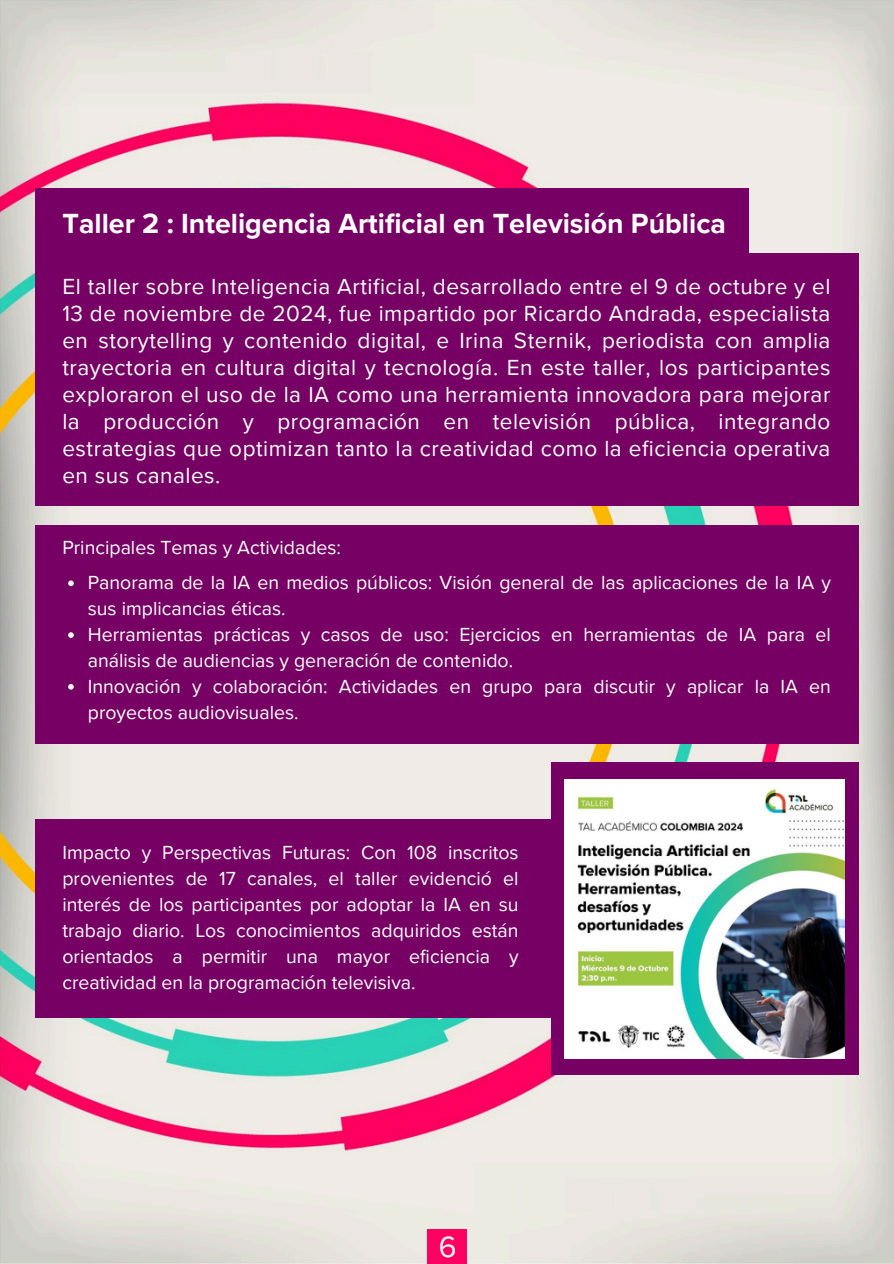
<style>
.page{position:relative;width:894px;height:1264px;background:#fff}
.page>*{position:absolute;margin:0;border:0;box-sizing:border-box;transform-origin:0 0}
.t1{font:30.15px "Proxima Nova";color:#fff}
.t2{font:700 28.5px "Proxima Nova";color:#fff}
.t3{font:22.5px/27px "Proxima Nova";letter-spacing:.025em;color:#fff;text-align:justify}
.t4{font:19.5px/25.8px "Proxima Nova";color:#fff}
</style>
<div class="page">
<img style="left:0;top:0;width:893px;height:1263px">
<div style="left:427px;top:1228px;width:39px;height:35px;background:#ff0060"></div>
<div style="left:35px;top:188px;width:713px;height:73px;background:#760063"></div>
<div style="left:35px;top:254px;width:822px;height:252px;background:#760063"></div>
<div style="left:35px;top:525px;width:822px;height:218px;background:#760063"></div>
<div style="left:35px;top:819px;width:529px;height:199px;background:#760063"></div>
<div style="left:550px;top:762px;width:308px;height:312px;background:#760063"></div>
<img style="left:564px;top:779px;width:279px;height:279px">
<svg style="left:68px;top:580px;width:6px;height:6px"></svg>
<svg style="left:68px;top:632px;width:6px;height:6px"></svg>
<svg style="left:68px;top:684px;width:6px;height:5px"></svg>
<h2 class="t2" style="left:62px;top:207px;width:665px">Taller 2 : Inteligencia Artificial en Televisión Pública</h2>
<p class="t3" style="left:62px;top:273px;width:769px">El taller sobre Inteligencia Artificial, desarrollado entre el 9 de octubre y el 13 de noviembre de 2024, fue impartido por Ricardo Andrada, especialista en storytelling y contenido digital, e Irina Sternik, periodista con amplia trayectoria en cultura digital y tecnología. En este taller, los participantes exploraron el uso de la IA como una herramienta innovadora para mejorar la producción y programación en televisión pública, integrando estrategias que optimizan tanto la creatividad como la eficiencia operativa en sus canales.</p>
<p class="t4" style="left:62px;top:535px;width:280px">Principales Temas y Actividades:</p>
<p class="t4" style="left:88px;top:570px;width:744px">Panorama de la IA en medios públicos: Visión general de las aplicaciones de la IA y sus implicancias éticas.</p>
<p class="t4" style="left:88px;top:622px;width:744px">Herramientas prácticas y casos de uso: Ejercicios en herramientas de IA para el análisis de audiencias y generación de contenido.</p>
<p class="t4" style="left:88px;top:674px;width:744px">Innovación y colaboración: Actividades en grupo para discutir y aplicar la IA en proyectos audiovisuales.</p>
<p class="t4" style="left:62px;top:840px;width:457px;text-align:justify">Impacto y Perspectivas Futuras: Con 108 inscritos provenientes de 17 canales, el taller evidenció el interés de los participantes por adoptar la IA en su trabajo diario. Los conocimientos adquiridos están orientados a permitir una mayor eficiencia y creatividad en la programación televisiva.</p>
<h1 class="t1" style="left:438px;top:1229px;width:19px">6</h1>
</div>
